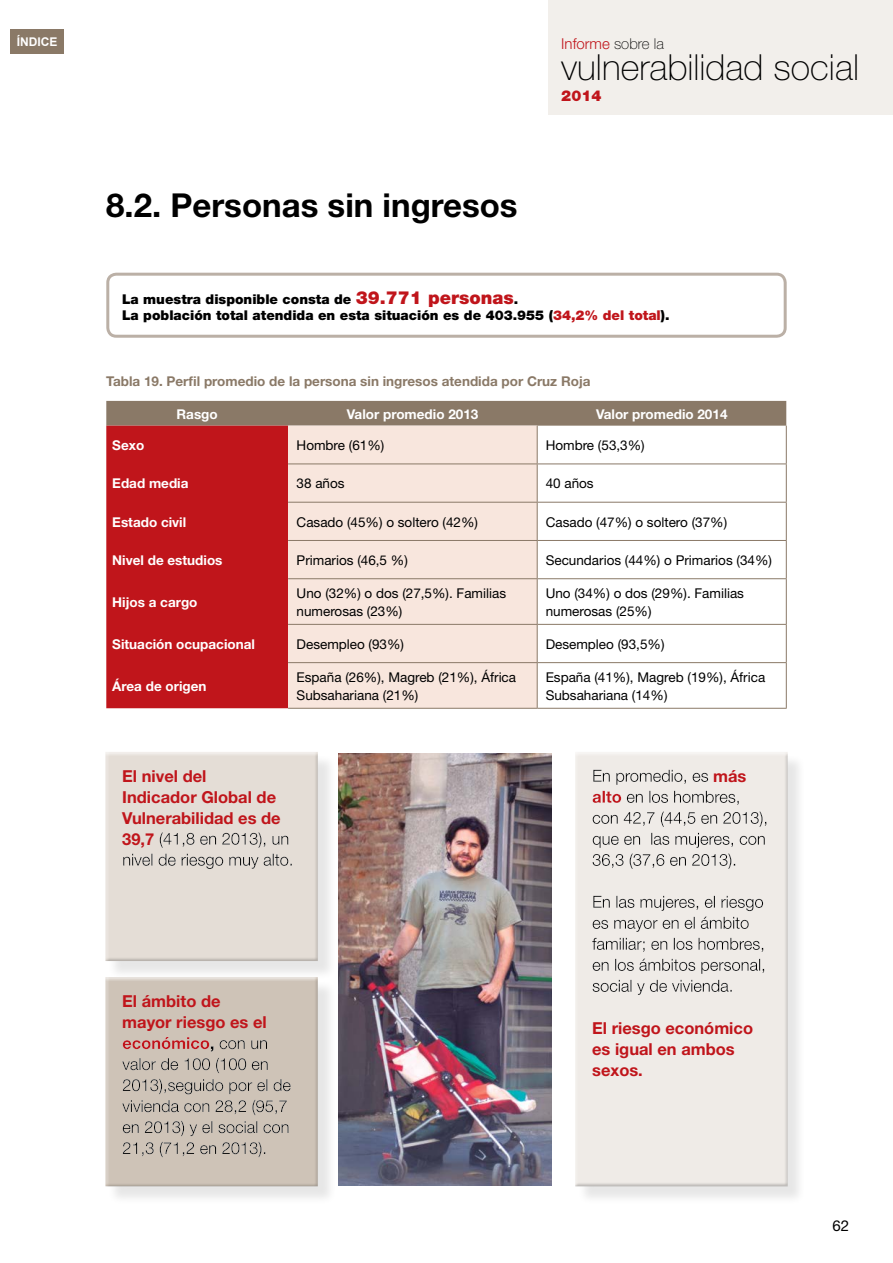
<style>
.page{position:relative;width:893px;height:1263px;background:#fff}
.page>*{position:absolute;margin:0;border:0;box-sizing:border-box;transform-origin:0 0}
.t1{font:100 36px "Helvetica Neue";color:#000}
._1_EPIGRAFE{font:700 33px "Helvetica Neue";color:#000}
.t2{font:700 16.5px/21px "Helvetica Neue";color:#c0151b}
.t3{font:300 15px "Helvetica Neue";color:#c0151b}
.t4{font:900 15px "Helvetica Neue";color:#c0151b}
.t5{font:15px "Helvetica Neue";color:#000}
.NUEVO_TEXTO_TABLA{font:13.5px/18px "Helvetica Neue";color:#000}
.TEXTO_ENCABEZADO{font:700 13.5px "Helvetica Neue";color:#fff}
.t6{font:900 13.5px/16.5px "Helvetica Neue";color:#000}
.TABLA{font:700 13.5px "Helvetica Neue";color:#8a7967}
.t7{font:700 12px "Arial";color:#fff}
.s1{font-weight:100;color:#000}
.s2{font-size:18px;color:#c0151b}
.s3{color:#c0151b}
</style>
<div class="page">
<div style="left:11px;top:29px;width:53px;height:25px;background:#8a7967"></div>
<div style="left:549px;top:0;width:344px;height:115px;background:#f2efeb"></div>
<div style="left:106px;top:273px;width:681px;height:65px;border:3px solid #bbb0a6;border-radius:9px"></div>
<div style="left:106px;top:401px;width:680px;height:25px;background:#8a7967"></div>
<div style="left:106px;top:426px;width:182px;height:282px;background:#c0151b"></div>
<div style="left:288px;top:426px;width:249px;height:282px;background:#f8e6dd"></div>
<hr style="left:288px;top:463px;width:249px;height:1px;background:#8a7967">
<hr style="left:537px;top:463px;width:250px;height:1px;background:#8a7967">
<hr style="left:288px;top:502px;width:249px;height:1px;background:#8a7967">
<hr style="left:537px;top:502px;width:250px;height:1px;background:#8a7967">
<hr style="left:288px;top:540px;width:249px;height:1px;background:#8a7967">
<hr style="left:537px;top:540px;width:250px;height:1px;background:#8a7967">
<hr style="left:288px;top:578px;width:249px;height:1px;background:#8a7967">
<hr style="left:537px;top:578px;width:250px;height:1px;background:#8a7967">
<hr style="left:288px;top:624px;width:249px;height:1px;background:#8a7967">
<hr style="left:537px;top:624px;width:250px;height:1px;background:#8a7967">
<hr style="left:288px;top:662px;width:249px;height:1px;background:#8a7967">
<hr style="left:537px;top:662px;width:250px;height:1px;background:#8a7967">
<hr style="left:288px;top:708px;width:249px;height:1px;background:#8a7967">
<hr style="left:537px;top:426px;width:1px;height:37px;background:#8a7967">
<hr style="left:786px;top:426px;width:1px;height:37px;background:#8a7967">
<hr style="left:537px;top:464px;width:1px;height:38px;background:#8a7967">
<hr style="left:786px;top:464px;width:1px;height:38px;background:#8a7967">
<hr style="left:537px;top:503px;width:1px;height:37px;background:#8a7967">
<hr style="left:786px;top:503px;width:1px;height:37px;background:#8a7967">
<hr style="left:537px;top:541px;width:1px;height:37px;background:#8a7967">
<hr style="left:786px;top:541px;width:1px;height:37px;background:#8a7967">
<hr style="left:537px;top:579px;width:1px;height:45px;background:#8a7967">
<hr style="left:786px;top:579px;width:1px;height:45px;background:#8a7967">
<hr style="left:537px;top:625px;width:1px;height:37px;background:#8a7967">
<hr style="left:786px;top:625px;width:1px;height:37px;background:#8a7967">
<hr style="left:537px;top:663px;width:1px;height:45px;background:#8a7967">
<hr style="left:786px;top:663px;width:1px;height:45px;background:#8a7967">
<hr style="left:537px;top:708px;width:250px;height:1px;background:#8a7967">
<div style="left:108px;top:754px;width:228px;height:226px;background:#000;opacity:.1"></div>
<div style="left:102px;top:749px;width:221px;height:213px;background:#000;opacity:.2"></div>
<div style="left:108px;top:980px;width:228px;height:225px;background:#f1f1f1"></div>
<div style="left:102px;top:974px;width:221px;height:213px;background:#000;opacity:.2"></div>
<div style="left:578px;top:754px;width:228px;height:451px;background:#f3f3f3"></div>
<div style="left:572px;top:749px;width:220px;height:438px;background:#000;opacity:.2"></div>
<img style="left:338px;top:754px;width:214px;height:431px">
<p class="t7" style="left:17px;top:34px;width:42px">ÍNDICE</p>
<p class="_1_EPIGRAFE" style="left:106px;top:185px;width:413px">8.2. Personas sin ingresos</p>
<p class="t3" style="left:561px;top:35px;width:104px">Informe <span class="s1">sobre la</span></p>
<p class="t1" style="left:561px;top:47px;width:299px">vulnerabilidad social</p>
<p class="t4" style="left:561px;top:87px;width:42px">2014</p>
<p class="t6" style="left:122px;top:291px;width:549px">La muestra disponible consta de <span class="s2">39.771 personas</span>.<br>La población total atendida en esta situación es de 403.955 (<span class="s3">34,2% del total</span>).</p>
<p class="TABLA" style="left:106px;top:373px;width:486px">Tabla 19. Perfil promedio de la persona sin ingresos atendida por Cruz Roja</p>
<p class="TEXTO_ENCABEZADO" style="left:177px;top:405px;width:43px">Rasgo</p>
<p class="TEXTO_ENCABEZADO" style="left:347px;top:405px;width:133px">Valor promedio 2013</p>
<p class="TEXTO_ENCABEZADO" style="left:596px;top:405px;width:133px">Valor promedio 2014</p>
<p class="TEXTO_ENCABEZADO" style="left:112px;top:437px;width:34px">Sexo</p>
<p class="NUEVO_TEXTO_TABLA" style="left:297px;top:436px;width:89px">Hombre (61%)</p>
<p class="NUEVO_TEXTO_TABLA" style="left:546px;top:436px;width:101px">Hombre (53,3%)</p>
<p class="TEXTO_ENCABEZADO" style="left:112px;top:475px;width:78px">Edad media</p>
<p class="NUEVO_TEXTO_TABLA" style="left:297px;top:474px;width:50px">38 años</p>
<p class="NUEVO_TEXTO_TABLA" style="left:546px;top:474px;width:50px">40 años</p>
<p class="TEXTO_ENCABEZADO" style="left:112px;top:513px;width:75px">Estado civil</p>
<p class="NUEVO_TEXTO_TABLA" style="left:297px;top:513px;width:183px">Casado (45%) o soltero (42%)</p>
<p class="NUEVO_TEXTO_TABLA" style="left:546px;top:513px;width:183px">Casado (47%) o soltero (37%)</p>
<p class="TEXTO_ENCABEZADO" style="left:112px;top:552px;width:112px">Nivel de estudios</p>
<p class="NUEVO_TEXTO_TABLA" style="left:297px;top:551px;width:113px">Primarios (46,5 %)</p>
<p class="NUEVO_TEXTO_TABLA" style="left:546px;top:551px;width:228px">Secundarios (44%) o Primarios (34%)</p>
<p class="TEXTO_ENCABEZADO" style="left:112px;top:594px;width:87px">Hijos a cargo</p>
<p class="NUEVO_TEXTO_TABLA" style="left:297px;top:584px;width:211px">Uno (32%) o dos (27,5%). Familias numerosas (23%)</p>
<p class="NUEVO_TEXTO_TABLA" style="left:546px;top:584px;width:200px">Uno (34%) o dos (29%). Familias numerosas (25%)</p>
<p class="TEXTO_ENCABEZADO" style="left:112px;top:636px;width:144px">Situación ocupacional</p>
<p class="NUEVO_TEXTO_TABLA" style="left:297px;top:635px;width:109px">Desempleo (93%)</p>
<p class="NUEVO_TEXTO_TABLA" style="left:546px;top:635px;width:120px">Desempleo (93,5%)</p>
<p class="TEXTO_ENCABEZADO" style="left:112px;top:677px;width:96px">Área de origen</p>
<p class="NUEVO_TEXTO_TABLA" style="left:297px;top:668px;width:221px">España (26%), Magreb (21%), África<br>Subsahariana (21%)</p>
<p class="NUEVO_TEXTO_TABLA" style="left:546px;top:668px;width:221px">España (41%), Magreb (19%), África<br>Subsahariana (14%)</p>
<p class="t2" style="left:122px;top:765px;width:160px">El nivel del<br>Indicador Global de<br>Vulnerabilidad es de<br>39,7</p>
<p class="t2" style="left:713px;top:765px;width:35px">más</p>
<p class="t2" style="left:122px;top:990px;width:146px">El ámbito de mayor riesgo es el</p>
<p class="t2" style="left:592px;top:1017px;width:162px">El riesgo económico es igual en ambos sexos.</p>
<p class="t5" style="left:832px;top:1216px;width:18px">62</p>
</div>
